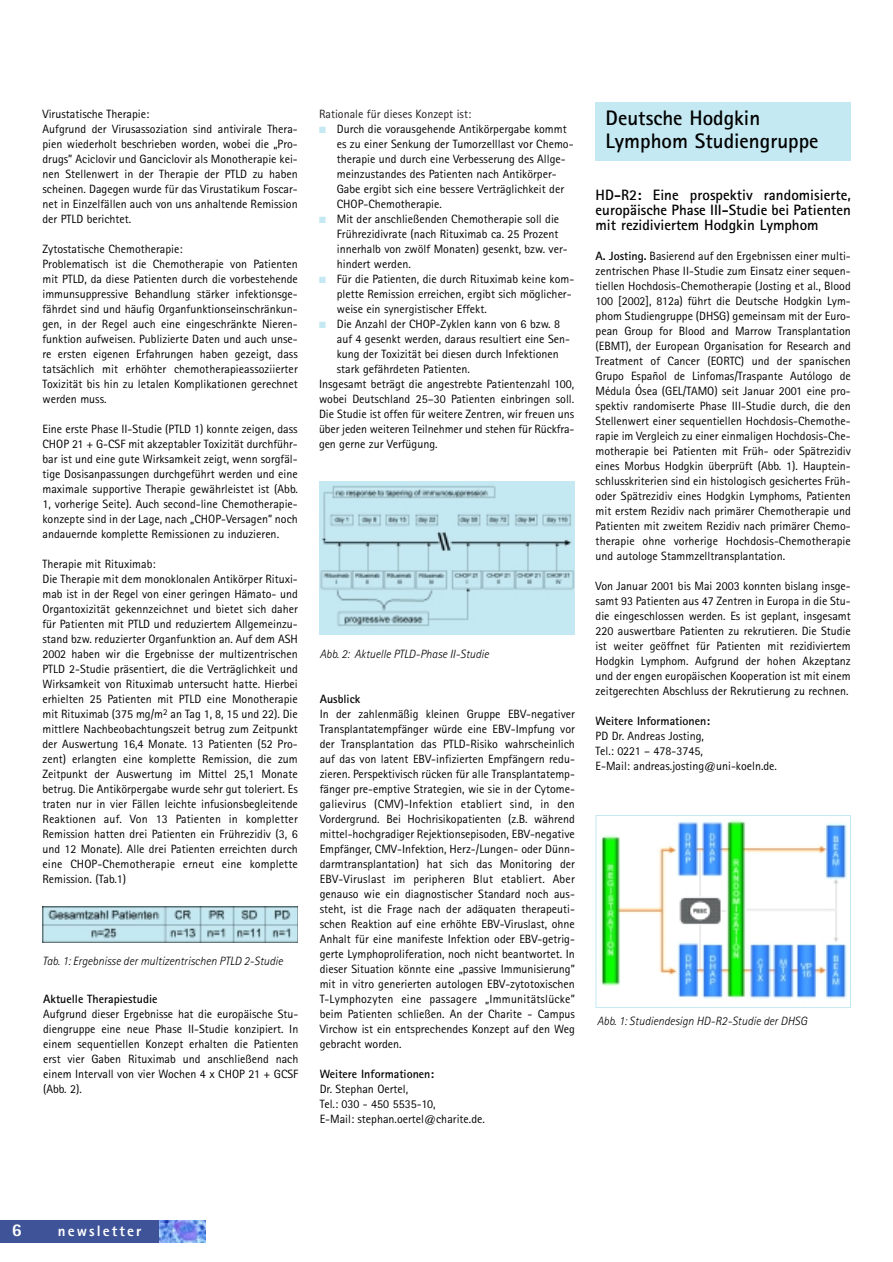
<style>
.page{position:relative;width:893px;height:1262px;background:#fff}
.page>*{position:absolute;margin:0;border:0;box-sizing:border-box;transform-origin:0 0}
.t1{font:700 21px/22.5px "Rotis Sans Serif";color:#000}
.t2{font:800 18px "Rotis Sans Serif";color:#fff}
.t3{font:700 15px/15px "Rotis Sans Serif";color:#000;text-align:justify}
.t4{font:800 15px "Rotis Sans Serif";letter-spacing:.14em;color:#fff}
.t5{font:12px/15px "Rotis Sans Serif";color:#000}
.t6{font:italic 300 12px "Rotis Sans Serif";color:#000}
.t7{font:700 12px "Rotis Sans Serif";color:#000}
.t8{font:12px "Rotis Sans Serif";color:#231f20}
.s1{color:#c5e9f2}
.s2{font-weight:700}
</style>
<div class="page">
<div style="left:1px;top:1220px;width:205px;height:22px;background:#3f5498"></div>
<img style="left:159px;top:1220px;width:47px;height:22px">
<div style="left:595px;top:102px;width:255px;height:58px;background:#c5e9f2"></div>
<img style="left:600px;top:820px;width:247px;height:179px">
<div style="left:595px;top:815px;width:255px;height:193px;border:1px solid #c5e9f2"></div>
<img style="left:320px;top:481px;width:255px;height:153px">
<img style="left:42px;top:906px;width:256px;height:37px">
<p class="t5" style="left:43px;top:107px;width:257px">Virustatische Therapie:<br>Aufgrund der Virusassoziation sind antivirale Thera&shy;pien wiederholt beschrieben worden, wobei die „Pro&shy;drugs” Aciclovir und Ganciclovir als Monotherapie kei&shy;nen Stellenwert in der Therapie der PTLD zu haben scheinen. Dagegen wurde für das Virustatikum Foscar&shy;net in Einzelfällen auch von uns anhaltende Remission der PTLD berichtet.</p>
<p class="t5" style="left:43px;top:242px;width:257px">Zytostatische Chemotherapie:<br>Problematisch ist die Chemotherapie von Patienten mit PTLD, da diese Patienten durch die vorbestehende immunsuppressive Behandlung stärker infektionsge&shy;fährdet sind und häufig Organfunktionseinschränkun&shy;gen, in der Regel auch eine eingeschränkte Nieren&shy;funktion aufweisen. Publizierte Daten und auch unse&shy;re ersten eigenen Erfahrungen haben gezeigt, dass tatsächlich mit erhöhter chemotherapieassoziierter Toxizität bis hin zu letalen Komplikationen gerechnet werden muss.</p>
<p class="t5" style="left:43px;top:422px;width:257px;text-align:justify">Eine erste Phase II-Studie (PTLD 1) konnte zeigen, dass CHOP 21 + G-CSF mit akzeptabler Toxizität durchführ&shy;bar ist und eine gute Wirksamkeit zeigt, wenn sorgfäl&shy;tige Dosisanpassungen durchgeführt werden und eine maximale supportive Therapie gewährleistet ist (Abb.<br>1, vorherige Seite). Auch second-line Chemotherapie&shy;konzepte sind in der Lage, nach „CHOP-Versagen” noch andauernde komplette Remissionen zu induzieren.</p>
<p class="t5" style="left:43px;top:557px;width:257px">Therapie mit Rituximab:<br>Die Therapie mit dem monoklonalen Antikörper Rituxi&shy;mab ist in der Regel von einer geringen Hämato- und Organtoxizität gekennzeichnet und bietet sich daher für Patienten mit PTLD und reduziertem Allgemeinzu&shy;stand bzw. reduzierter Organfunktion an. Auf dem ASH 2002 haben wir die Ergebnisse der multizentrischen PTLD 2-Studie präsentiert, die die Verträglichkeit und Wirksamkeit von Rituximab untersucht hatte. Hierbei erhielten 25 Patienten mit PTLD eine Monotherapie mit Rituximab (375 mg/m<sup>2</sup> an Tag 1, 8, 15 und 22). Die mittlere Nachbeobachtungszeit betrug zum Zeitpunkt der Auswertung 16,4 Monate. 13 Patienten (52 Pro&shy;zent) erlangten eine komplette Remission, die zum Zeitpunkt der Auswertung im Mittel 25,1 Monate betrug. Die Antikörpergabe wurde sehr gut toleriert. Es traten nur in vier Fällen leichte infusionsbegleitende Reaktionen auf. Von 13 Patienten in kompletter Remission hatten drei Patienten ein Frührezidiv (3, 6 und 12 Monate). Alle drei Patienten erreichten durch eine CHOP-Chemotherapie erneut eine komplette Remission. (Tab.1)</p>
<p class="t6" style="left:42px;top:957px;width:242px">Tab. 1: Ergebnisse der multizentrischen PTLD 2-Studie</p>
<p class="t7" style="left:43px;top:994px;width:116px">Aktuelle Therapiestudie</p>
<p class="t5" style="left:43px;top:1007px;width:257px;text-align:justify">Aufgrund dieser Ergebnisse hat die europäische Stu&shy;diengruppe eine neue Phase II-Studie konzipiert. In einem sequentiellen Konzept erhalten die Patienten erst vier Gaben Rituximab und anschließend nach einem Intervall von vier Wochen 4 x CHOP 21 + GCSF (Abb. 2).</p>
<p class="t8" style="left:319px;top:109px;width:154px">Rationale für dieses Konzept ist:</p>
<p class="t5" style="left:337px;top:122px;width:238px;text-indent:-18px"><span class="s1">■</span> Durch die vorausgehende Antikörpergabe kommt es zu einer Senkung der Tumorzelllast vor Chemo&shy;therapie und durch eine Verbesserung des Allge&shy;meinzustandes des Patienten nach Antikörper-Gabe ergibt sich eine bessere Verträglichkeit der CHOP-Chemotherapie.</p>
<p class="t5" style="left:337px;top:212px;width:232px;text-indent:-18px"><span class="s1">■</span> Mit der anschließenden Chemotherapie soll die Frührezidivrate (nach Rituximab ca. 25 Prozent innerhalb von zwölf Monaten) gesenkt, bzw. ver&shy;hindert werden.</p>
<p class="t5" style="left:337px;top:272px;width:239px;text-indent:-18px"><span class="s1">■</span> Für die Patienten, die durch Rituximab keine kom&shy;plette Remission erreichen, ergibt sich möglicher&shy;weise ein synergistischer Effekt.</p>
<p class="t5" style="left:319px;top:317px;width:242px"><span class="s1">■</span> Die Anzahl der CHOP-Zyklen kann von 6 bzw. 8</p>
<p class="t5" style="left:337px;top:332px;width:235px">auf 4 gesenkt werden, daraus resultiert eine Sen-</p>
<p class="t5" style="left:337px;top:347px;width:223px">kung der Toxizität bei diesen durch Infektionen</p>
<p class="t5" style="left:337px;top:362px;width:135px">stark gefährdeten Patienten.</p>
<p class="t5" style="left:319px;top:377px;width:257px">Insgesamt beträgt die angestrebte Patientenzahl 100,</p>
<p class="t5" style="left:319px;top:392px;width:257px">wobei Deutschland 25–30 Patienten einbringen soll.</p>
<p class="t5" style="left:319px;top:407px;width:257px">Die Studie ist offen für weitere Zentren, wir freuen uns</p>
<p class="t5" style="left:319px;top:422px;width:257px">über jeden weiteren Teilnehmer und stehen für Rückfra-</p>
<p class="t5" style="left:319px;top:437px;width:120px">gen gerne zur Verfügung.</p>
<p class="t6" style="left:320px;top:649px;width:171px">Abb. 2: Aktuelle PTLD-Phase II-Studie</p>
<p class="t7" style="left:320px;top:694px;width:42px">Ausblick</p>
<p class="t5" style="left:320px;top:707px;width:257px;text-align:justify">In der zahlenmäßig kleinen Gruppe EBV-negativer Transplantatempfänger würde eine EBV-Impfung vor der Transplantation das PTLD-Risiko wahrscheinlich auf das von latent EBV-infizierten Empfängern redu&shy;zieren. Perspektivisch rücken für alle Transplantatemp&shy;fänger pre-emptive Strategien, wie sie in der Cytome&shy;galievirus (CMV)-Infektion etabliert sind, in den Vordergrund. Bei Hochrisikopatienten (z.B. während mittel-hochgradiger Rejektionsepisoden, EBV-negative Empfänger, CMV-Infektion, Herz-/Lungen- oder Dünn&shy;darmtransplantation) hat sich das Monitoring der EBV-Viruslast im peripheren Blut etabliert. Aber genauso wie ein diagnostischer Standard noch aus&shy;steht, ist die Frage nach der adäquaten therapeuti&shy;schen Reaktion auf eine erhöhte EBV-Viruslast, ohne Anhalt für eine manifeste Infektion oder EBV-getrig&shy;gerte Lymphoproliferation, noch nicht beantwortet. In dieser Situation könnte eine „passive Immunisierung” mit in vitro generierten autologen EBV-zytotoxischen T-Lymphozyten eine passagere „Immunitätslücke” beim Patienten schließen. An der Charite - Campus Virchow ist ein entsprechendes Konzept auf den Weg gebracht worden.</p>
<p class="t7" style="left:320px;top:1069px;width:116px">Weitere Informationen:</p>
<p class="t5" style="left:320px;top:1082px;width:167px">Dr. Stephan Oertel,<br>Tel.: 030 - 450 5535-10,<br>E-Mail: stephan.oertel@charite.de.</p>
<h1 class="t1" style="left:605px;top:109px;width:214px">Deutsche Hodgkin<br>Lymphom Studiengruppe</h1>
<p class="t3" style="left:595px;top:189px;width:257px">HD-R2: Eine prospektiv randomisierte, europäische Phase III-Studie bei Patienten mit rezidiviertem Hodgkin Lymphom</p>
<p class="t5" style="left:595px;top:250px;width:257px;text-align:justify"><span class="s2">A. Josting.</span> Basierend auf den Ergebnissen einer multi&shy;zentrischen Phase II-Studie zum Einsatz einer sequen&shy;tiellen Hochdosis-Chemotherapie (Josting et al., Blood 100 [2002], 812a) führt die Deutsche Hodgkin Lym&shy;phom Studiengruppe (DHSG) gemeinsam mit der Euro&shy;pean Group for Blood and Marrow Transplantation (EBMT), der European Organisation for Research and Treatment of Cancer (EORTC) und der spanischen Grupo Español de Linfomas/Traspante Autólogo de Médula Ósea (GEL/TAMO) seit Januar 2001 eine pro&shy;spektiv randomiserte Phase III-Studie durch, die den Stellenwert einer sequentiellen Hochdosis-Chemothe&shy;rapie im Vergleich zu einer einmaligen Hochdosis-Che&shy;motherapie bei Patienten mit Früh- oder Spätrezidiv eines Morbus Hodgkin überprüft (Abb. 1). Hauptein&shy;schlusskriterien sind ein histologisch gesichertes Früh&shy;oder Spätrezidiv eines Hodgkin Lymphoms, Patienten mit erstem Rezidiv nach primärer Chemotherapie und Patienten mit zweitem Rezidiv nach primärer Chemo&shy;therapie ohne vorherige Hochdosis-Chemotherapie und autologe Stammzelltransplantation.</p>
<p class="t5" style="left:595px;top:580px;width:257px;text-align:justify">Von Januar 2001 bis Mai 2003 konnten bislang insge&shy;samt 93 Patienten aus 47 Zentren in Europa in die Stu&shy;die eingeschlossen werden. Es ist geplant, insgesamt 220 auswertbare Patienten zu rekrutieren. Die Studie ist weiter geöffnet für Patienten mit rezidiviertem Hodgkin Lymphom. Aufgrund der hohen Akzeptanz und der engen europäischen Kooperation ist mit einem zeitgerechten Abschluss der Rekrutierung zu rechnen.</p>
<p class="t7" style="left:595px;top:717px;width:116px">Weitere Informationen:</p>
<p class="t5" style="left:595px;top:730px;width:183px">PD Dr. Andreas Josting,<br>Tel.: 0221 – 478-3745,<br>E-Mail: andreas.josting@uni-koeln.de.</p>
<p class="t6" style="left:597px;top:1017px;width:211px">Abb. 1: Studiendesign HD-R2-Studie der DHSG</p>
<h2 class="t2" style="left:12px;top:1223px;width:12px">6</h2>
<p class="t4" style="left:58px;top:1225px;width:85px">newsletter</p>
</div>
